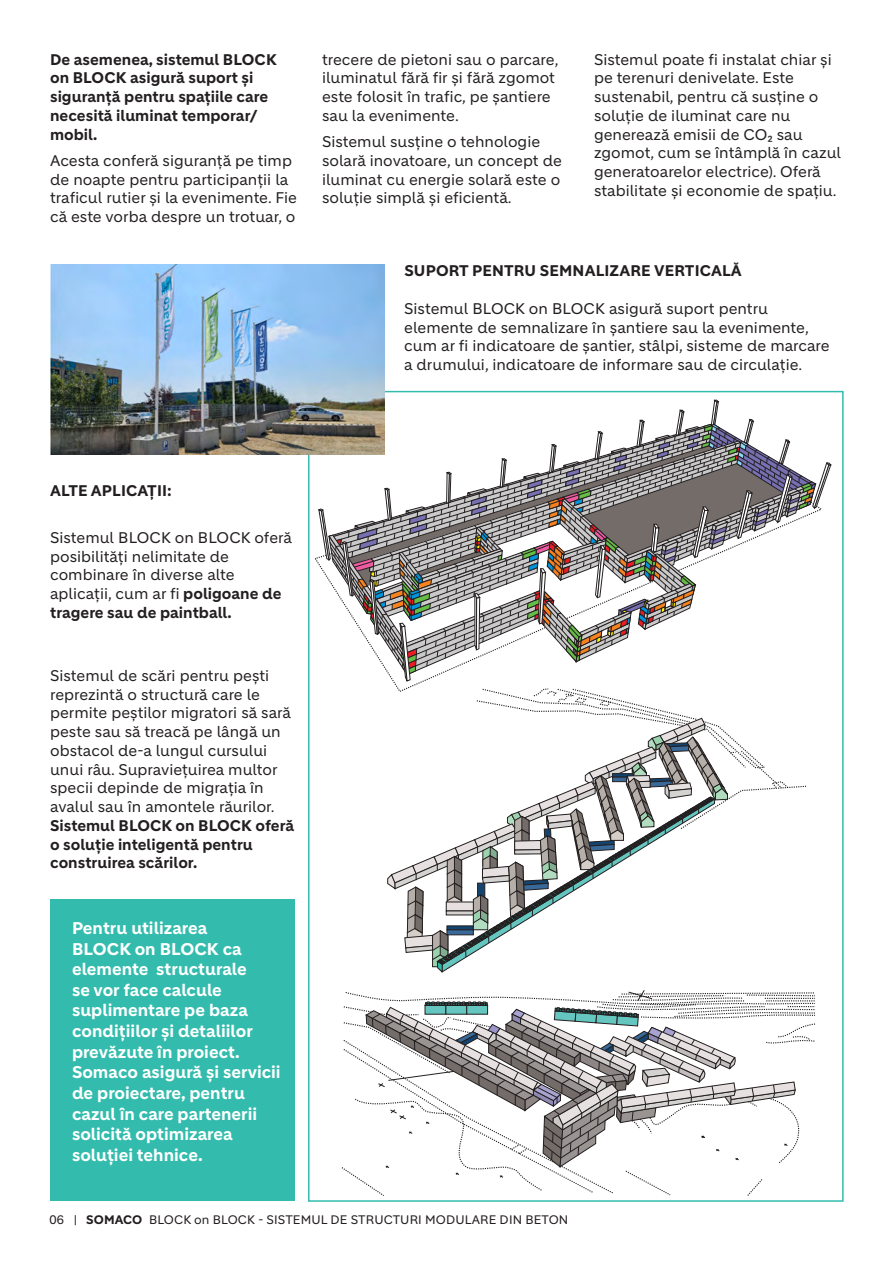
<style>
.page{position:relative;width:893px;height:1263px;background:#fff}
.page>*{position:absolute;margin:0;border:0;box-sizing:border-box;transform-origin:0 0}
.t1{font:700 16.5px/20.5px "Holcim";color:#fff}
.t2{font:15px/18.8px "Holcim";color:#231f20}
.t3{font:700 15px/18.8px "Holcim";color:#231f20}
.t4{font:12px "Holcim";letter-spacing:.01em;color:#231f20}
.s1{font-weight:700}
</style>
<div class="page">
<svg style="left:341px;top:990px;width:474px;height:206px"></svg>
<div style="left:50px;top:900px;width:245px;height:301px;background:#33bcad"></div>
<img style="left:50px;top:265px;width:334px;height:189px">
<svg style="left:318px;top:400px;width:513px;height:572px"></svg>
<p class="t3" style="left:50px;top:51px;width:228px">De asemenea, sistemul BLOCK on BLOCK asigură suport și siguranță pentru spațiile care necesită iluminat temporar/ mobil.</p>
<p class="t2" style="left:50px;top:152px;width:248px">Acesta conferă siguranță pe timp de noapte pentru participanții la traficul rutier și la evenimente. Fie că este vorba despre un trotuar, o</p>
<p class="t2" style="left:322px;top:51px;width:238px">trecere de pietoni sau o parcare, iluminatul fără fir și fără zgomot este folosit în trafic, pe șantiere sau la evenimente.</p>
<p class="t2" style="left:322px;top:134px;width:241px">Sistemul susține o tehnologie solară inovatoare, un concept de iluminat cu energie solară este o soluție simplă și eficientă.</p>
<p class="t2" style="left:594px;top:51px;width:249px">Sistemul poate fi instalat chiar și pe terenuri denivelate. Este sustenabil, pentru că susține o soluție de iluminat care nu generează emisii de CO₂ sau zgomot, cum se întâmplă în cazul generatoarelor electrice). Oferă stabilitate și economie de spațiu.</p>
<p class="t3" style="left:404px;top:263px;width:339px">SUPORT PENTRU SEMNALIZARE VERTICALĂ</p>
<p class="t2" style="left:404px;top:300px;width:427px">Sistemul BLOCK on BLOCK asigură suport pentru elemente de semnalizare în șantiere sau la evenimente, cum ar fi indicatoare de șantier, stâlpi, sisteme de marcare a drumului, indicatoare de informare sau de circulație.</p>
<p class="t3" style="left:50px;top:482px;width:123px">ALTE APLICAȚII:</p>
<p class="t2" style="left:50px;top:529px;width:243px">Sistemul BLOCK on BLOCK oferă posibilități nelimitate de combinare în diverse alte aplicații, cum ar fi <span class="s1">poligoane de tragere sau de paintball.</span></p>
<p class="t2" style="left:50px;top:667px;width:242px">Sistemul de scări pentru pești reprezintă o structură care le permite peștilor migratori să sară peste sau să treacă pe lângă un obstacol de-a lungul cursului unui râu. Supraviețuirea multor specii depinde de migrația în avalul sau în amontele răurilor.</p>
<p class="t3" style="left:50px;top:817px;width:246px">Sistemul BLOCK on BLOCK oferă o soluție inteligentă pentru construirea scărilor.</p>
<p class="t1" style="left:72px;top:919px;width:210px">Pentru utilizarea<br>BLOCK on BLOCK ca elemente structurale<br>se vor face calcule suplimentare pe baza condițiilor și detaliilor prevăzute în proiect.<br>Somaco asigură și servicii de proiectare, pentru cazul în care partenerii solicită optimizarea soluției tehnice.</p>
<p class="t4" style="left:50px;top:1214px;width:520px">06 | <span class="s1">SOMACO</span> BLOCK on BLOCK - SISTEMUL DE STRUCTURI MODULARE DIN BETON</p>
</div>
